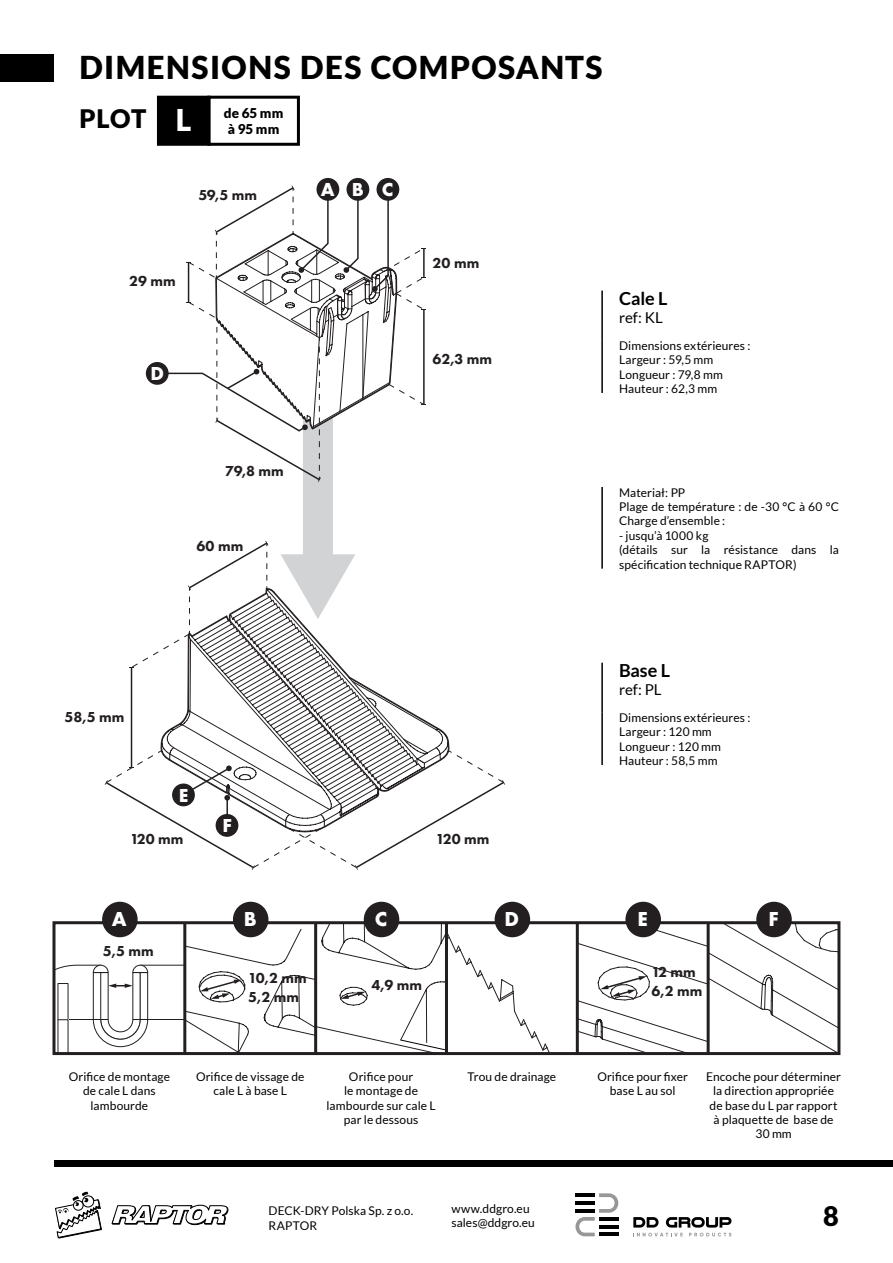
<style>
.page{position:relative;width:893px;height:1263px;background:#fff}
.page>*{position:absolute;margin:0;border:0;box-sizing:border-box;transform-origin:0 0}
.t1{font:900 31.5px "Lato";letter-spacing:.045em;color:#000}
.t2{font:900 30px "Lato";color:#fff}
.t3{font:900 27px "Lato";color:#000}
.t4{font:900 25.5px "Lato";letter-spacing:.03em;color:#000}
.t5{font:700 21px "Futura PT";color:#fff}
.t6{font:700 19.5px "Futura PT";color:#fff}
.t7{font:700 18px "Lato";letter-spacing:-.005em;color:#000}
.t8{font:800 15px/19px "Futura PT";color:#231f20}
.t9{font:15px "Lato";letter-spacing:-.005em;color:#000}
.t10{font:900 13.5px/16.2px "Lato";letter-spacing:.005em;color:#000}
.t11{font:12px/14.4px "Lato";letter-spacing:.01em;color:#000}
</style>
<div class="page">
<div style="left:54px;top:1160px;width:839px;height:7px;background:#000"></div>
<div style="left:0;top:54px;width:54px;height:27px;background:#000"></div>
<svg style="left:633px;top:1217px;width:26px;height:10px"></svg>
<svg style="left:666px;top:1217px;width:65px;height:10px"></svg>
<svg style="left:633px;top:1233px;width:50px;height:3px"></svg>
<svg style="left:689px;top:1233px;width:42px;height:3px"></svg>
<svg style="left:575px;top:1193px;width:43px;height:43px"></svg>
<svg style="left:111px;top:1204px;width:118px;height:22px"></svg>
<svg style="left:55px;top:1192px;width:47px;height:47px"></svg>
<svg style="left:162px;top:717px;width:286px;height:33px"></svg>
<svg style="left:180px;top:591px;width:239px;height:159px"></svg>
<hr style="left:131px;top:667px;width:1px;height:101px;background:#231f20">
<svg style="left:129px;top:541px;width:140px;height:127px"></svg>
<div style="left:303px;top:314px;width:30px;height:251px;background:#d1d3d4"></div>
<svg style="left:281px;top:554px;width:74px;height:65px"></svg>
<div style="left:317px;top:179px;width:22px;height:21px;background:#231f20;border-radius:50%"></div>
<div style="left:316px;top:178px;width:23px;height:23px;border:2px solid #231f20;border-radius:50%"></div>
<div style="left:347px;top:179px;width:22px;height:21px;background:#231f20;border-radius:50%"></div>
<div style="left:346px;top:178px;width:23px;height:23px;border:2px solid #231f20;border-radius:50%"></div>
<div style="left:377px;top:179px;width:22px;height:21px;background:#231f20;border-radius:50%"></div>
<div style="left:377px;top:178px;width:22px;height:23px;border:2px solid #231f20;border-radius:50%"></div>
<svg style="left:104px;top:750px;width:401px;height:120px"></svg>
<div style="left:216px;top:815px;width:22px;height:21px;background:#231f20;border-radius:50%"></div>
<div style="left:216px;top:814px;width:22px;height:23px;border:2px solid #231f20;border-radius:50%"></div>
<svg style="left:167px;top:185px;width:259px;height:297px"></svg>
<div style="left:147px;top:363px;width:21px;height:21px;background:#231f20;border-radius:50%"></div>
<div style="left:146px;top:362px;width:23px;height:23px;border:2px solid #231f20;border-radius:50%"></div>
<svg style="left:56px;top:925px;width:780px;height:126px"></svg>
<div style="left:52px;top:921px;width:788px;height:134px;border:3px solid #231f20"></div>
<hr style="left:183px;top:923px;width:3px;height:130px;background:#231f20">
<hr style="left:314px;top:923px;width:3px;height:130px;background:#231f20">
<hr style="left:445px;top:923px;width:3px;height:130px;background:#231f20">
<hr style="left:576px;top:923px;width:3px;height:130px;background:#231f20">
<hr style="left:707px;top:923px;width:3px;height:130px;background:#231f20">
<div style="left:234px;top:902px;width:34px;height:34px;background:#231f20;border-radius:50%"></div>
<div style="left:233px;top:902px;width:35px;height:35px;border:2px solid #231f20;border-radius:50%"></div>
<div style="left:495px;top:902px;width:34px;height:34px;background:#231f20;border-radius:50%"></div>
<div style="left:495px;top:902px;width:35px;height:35px;border:2px solid #231f20;border-radius:50%"></div>
<div style="left:626px;top:902px;width:34px;height:34px;background:#231f20;border-radius:50%"></div>
<div style="left:625px;top:902px;width:36px;height:35px;border:2px solid #231f20;border-radius:50%"></div>
<div style="left:757px;top:902px;width:34px;height:34px;background:#231f20;border-radius:50%"></div>
<div style="left:756px;top:902px;width:36px;height:35px;border:2px solid #231f20;border-radius:50%"></div>
<div style="left:103px;top:902px;width:34px;height:34px;background:#231f20;border-radius:50%"></div>
<div style="left:102px;top:902px;width:36px;height:35px;border:2px solid #231f20;border-radius:50%"></div>
<div style="left:365px;top:902px;width:34px;height:34px;background:#231f20;border-radius:50%"></div>
<div style="left:364px;top:902px;width:35px;height:35px;border:2px solid #231f20;border-radius:50%"></div>
<hr style="left:601px;top:663px;width:2px;height:49px;background:#000">
<hr style="left:601px;top:712px;width:2px;height:53px;background:#000">
<hr style="left:601px;top:291px;width:2px;height:49px;background:#000">
<hr style="left:601px;top:340px;width:2px;height:53px;background:#000">
<hr style="left:601px;top:487px;width:2px;height:82px;background:#000">
<div style="left:158px;top:97px;width:51px;height:47px;background:#000"></div>
<div style="left:157px;top:96px;width:53px;height:50px;border:3px solid #000"></div>
<div style="left:207px;top:96px;width:93px;height:50px;border:3px solid #000"></div>
<h1 class="t1" style="left:80px;top:49px;width:524px">DIMENSIONS DES COMPOSANTS</h1>
<h3 class="t4" style="left:80px;top:103px;width:290px">PLOT L DE 65 À 95 MM</h3>
<h2 class="t2" style="left:176px;top:103px;width:17px">L</h2>
<p class="t10" style="left:224px;top:105px;width:61px">de 65 mm à 95 mm</p>
<p class="t8" style="left:198px;top:185px;width:60px">59,5 mm</p>
<h3 class="t6" style="left:321px;top:177px;width:44px">A B</h3>
<h3 class="t6" style="left:382px;top:177px;width:13px">C</h3>
<p class="t8" style="left:129px;top:271px;width:48px">29 mm</p>
<h3 class="t6" style="left:150px;top:361px;width:15px">D</h3>
<p class="t8" style="left:225px;top:461px;width:60px">79,8 mm</p>
<p class="t8" style="left:196px;top:536px;width:48px">60 mm</p>
<p class="t8" style="left:433px;top:253px;width:48px">20 mm</p>
<p class="t8" style="left:433px;top:349px;width:61px">62,3 mm</p>
<p class="t8" style="left:65px;top:707px;width:61px">58,5 mm</p>
<h3 class="t6" style="left:179px;top:782px;width:11px">E</h3>
<p class="t8" style="left:130px;top:829px;width:55px">120 mm</p>
<h3 class="t6" style="left:222px;top:813px;width:11px">F</h3>
<p class="t8" style="left:436px;top:829px;width:55px">120 mm</p>
<h3 class="t7" style="left:619px;top:288px;width:50px">Cale L</h3>
<p class="t9" style="left:619px;top:309px;width:45px">ref: KL</p>
<p class="t11" style="left:619px;top:338px;width:133px">Dimensions extérieures :<br>Largeur : 59,5 mm<br>Longueur : 79,8 mm<br>Hauteur : 62,3 mm</p>
<p class="t11" style="left:619px;top:485px;width:221px">Materiał: PP<br>Plage de température : de -30 °C à 60 °C<br>Charge d’ensemble :</p>
<p class="t11" style="left:619px;top:528px;width:221px">- jusqu’à 1000 kg<br>(détails sur la résistance dans la spécification technique RAPTOR)</p>
<h3 class="t7" style="left:619px;top:660px;width:53px">Base L</h3>
<p class="t9" style="left:619px;top:681px;width:44px">ref: PL</p>
<p class="t11" style="left:619px;top:710px;width:133px">Dimensions extérieures :<br>Largeur : 120 mm<br>Longueur : 120 mm<br>Hauteur : 58,5 mm</p>
<h3 class="t5" style="left:112px;top:905px;width:16px">A</h3>
<h3 class="t5" style="left:244px;top:905px;width:14px">B</h3>
<h3 class="t5" style="left:375px;top:905px;width:14px">C</h3>
<h3 class="t5" style="left:505px;top:905px;width:16px">D</h3>
<h3 class="t5" style="left:638px;top:905px;width:12px">E</h3>
<h3 class="t5" style="left:768px;top:905px;width:12px">F</h3>
<p class="t8" style="left:103px;top:941px;width:52px">5,5 mm</p>
<p class="t8" style="left:248px;top:968px;width:60px">10,2 mm<br>5,2 mm</p>
<p class="t8" style="left:372px;top:975px;width:52px">4,9 mm</p>
<p class="t8" style="left:651px;top:962px;width:53px">12 mm<br>6,2 mm</p>
<p class="t11" style="left:69px;top:1069px;width:103px;text-align:center">Orifice de montage de cale L dans lambourde</p>
<p class="t11" style="left:327px;top:1069px;width:111px;text-align:center">Orifice pour<br>le montage de lambourde sur cale L par le dessous</p>
<p class="t11" style="left:468px;top:1069px;width:90px">Trou de drainage</p>
<p class="t11" style="left:706px;top:1069px;width:136px;text-align:center">Encoche pour déterminer la direction appropriée de base du L par rapport à plaquette de base de<br>30 mm</p>
<p class="t11" style="left:196px;top:1069px;width:110px;text-align:center">Orifice de vissage de cale L à base L</p>
<p class="t11" style="left:597px;top:1069px;width:92px;text-align:center">Orifice pour fixer base L au sol</p>
<p class="t11" style="left:268px;top:1203px;width:146px">DECK-DRY Polska Sp. z o.o.<br>RAPTOR</p>
<p class="t11" style="left:451px;top:1201px;width:85px">www.ddgro.eu sales@ddgro.eu</p>
<h3 class="t3" style="left:823px;top:1200px;width:17px">8</h3>
</div>
